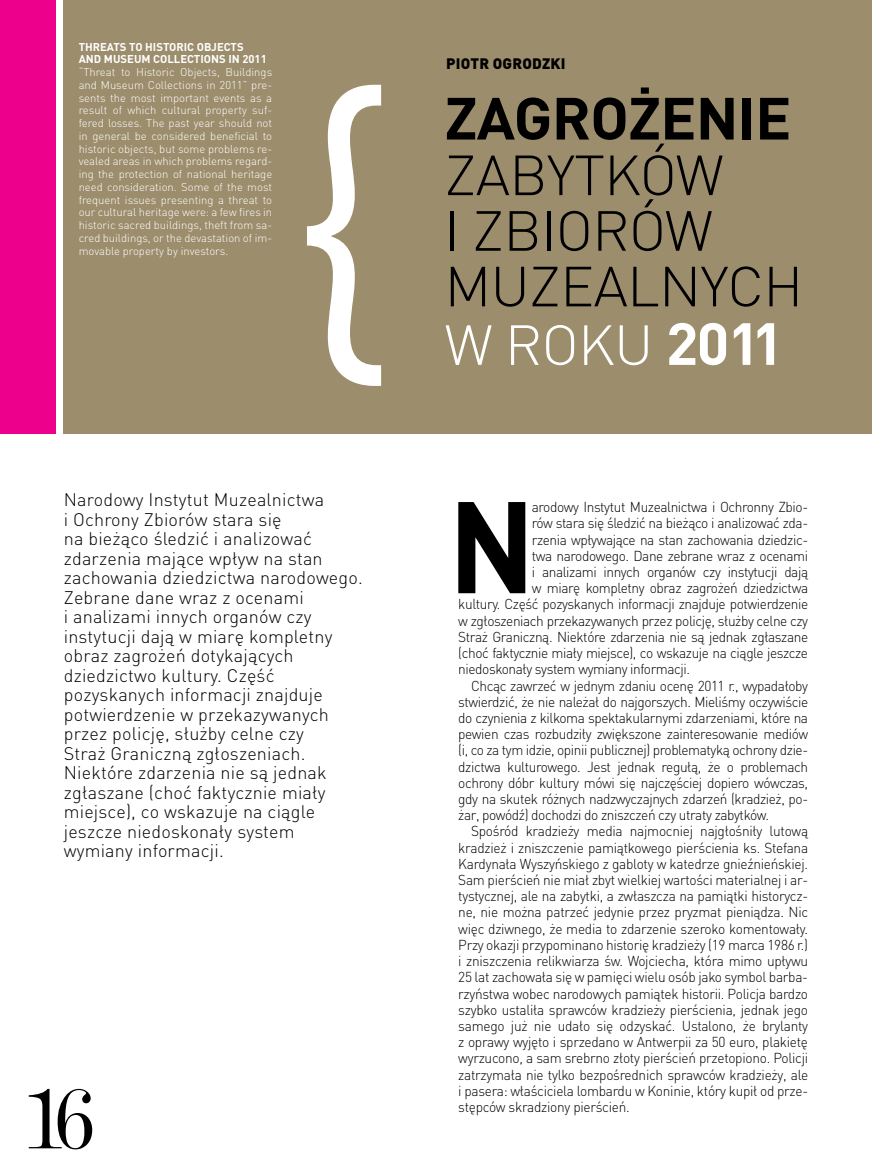
<style>
.page{position:relative;width:872px;height:1170px;background:#fff}
.page>*{position:absolute;margin:0;border:0;box-sizing:border-box;transform-origin:0 0}
.t1{font:700 127.95px "DIN Pl";color:#000;scale:.96 1}
.t2{font:90px "De Vinne EU";color:#000}
.t3{font:700 58.5px "DIN Pl";letter-spacing:-.015em;color:#000}
.t4{font:300 55.5px/56.6px "DIN Pl";letter-spacing:-.015em;color:#000}
.t5{font:300 18px/19.5px "DIN Pl";letter-spacing:.01em;color:#000}
.t6{font:900 15px "DIN Pl";letter-spacing:.015em;color:#000}
.t7{font:300 14.25px "DIN Pl";letter-spacing:-.03em;color:#000;scale:.96 1}
.t8{font:300 11.25px/12.8px "DIN Pl";color:#fff}
.s1{font-weight:700}
.s2{color:#fff}
.s3{font-weight:700;font-size:58.5px;color:#fff}
</style>
<div class="page">
<div style="left:64px;top:1px;width:808px;height:433px;background:#9c8d6c"></div>
<div style="left:0;top:1px;width:55px;height:433px;background:#ec008c"></div>
<p class="t8" style="left:79px;top:40px;width:195px"><span class="s1">THREATS TO HISTORIC OBJECTS<br>AND MUSEUM COLLECTIONS IN 2011 </span>“Threat to Historic Objects, Buildings and Museum Collections in 2011” pre&shy;sents the most important events as a result of which cultural property suf&shy;fered losses. The past year should not in general be considered beneficial to historic objects, but some problems re&shy;vealed areas in which problems regard&shy;ing the protection of national heritage need consideration. Some of the most frequent issues presenting a threat to our cultural heritage were: a few fires in historic sacred buildings, theft from sa&shy;cred buildings, or the devastation of im&shy;movable property by investors.</p>
<p class="t5" style="left:64px;top:490px;width:300px">Narodowy Instytut Muzealnictwa<br>i Ochrony Zbiorów stara się<br>na bieżąco śledzić i analizować zdarzenia mające wpływ na stan zachowania dziedzictwa narodowego.<br>Zebrane dane wraz z ocenami<br>i analizami innych organów czy instytucji dają w miarę kompletny obraz zagrożeń dotykających dziedzictwo kultury. Część pozyskanych informacji znajduje potwierdzenie w przekazywanych przez policję, służby celne czy<br>Straż Graniczną zgłoszeniach.<br>Niektóre zdarzenia nie są jednak zgłaszane (choć faktycznie miały miejsce), co wskazuje na ciągle jeszcze niedoskonały system wymiany informacji.</p>
<p class="t2" style="left:21px;top:1063px;width:78px">16</p>
<p class="t6" style="left:446px;top:54px;width:121px">PIOTR OGRODZKI</p>
<p class="t3" style="left:444px;top:80px;width:348px">ZAGROŻENIE</p>
<p class="t4" style="left:444px;top:146px;width:360px">ZABYTKÓW<br>I ZBIORÓW<br>MUZEALNYCH<br><span class="s2">W ROKU</span> <span class="s3">2011</span></p>
<p class="t1" style="left:448px;top:463px;width:93px">N</p>
<p class="t7" style="left:532px;top:498px;width:289px">arodowy Instytut Muzealnictwa i Ochronny Zbio-</p>
<p class="t7" style="left:532px;top:514px;width:289px">rów stara się śledzić na bieżąco i analizować zda-</p>
<p class="t7" style="left:532px;top:530px;width:289px">rzenia wpływające na stan zachowania dziedzic-</p>
<p class="t7" style="left:532px;top:547px;width:289px">twa narodowego. Dane zebrane wraz z ocenami</p>
<p class="t7" style="left:532px;top:563px;width:289px">i analizami innych organów czy instytucji dają</p>
<p class="t7" style="left:532px;top:579px;width:289px">w miarę kompletny obraz zagrożeń dziedzictwa</p>
<p class="t7" style="left:458px;top:595px;width:366px">kultury. Część pozyskanych informacji znajduje potwierdzenie</p>
<p class="t7" style="left:458px;top:611px;width:366px">w zgłoszeniach przekazywanych przez policję, służby celne czy</p>
<p class="t7" style="left:458px;top:628px;width:366px">Straż Graniczną. Niektóre zdarzenia nie są jednak zgłaszane</p>
<p class="t7" style="left:458px;top:644px;width:366px">(choć faktycznie miały miejsce), co wskazuje na ciągle jeszcze</p>
<p class="t7" style="left:458px;top:660px;width:243px">niedoskonały system wymiany informacji.</p>
<p class="t7" style="left:471px;top:676px;width:352px">Chcąc zawrzeć w jednym zdaniu ocenę 2011 r., wypadałoby</p>
<p class="t7" style="left:458px;top:692px;width:366px">stwierdzić, że nie należał do najgorszych. Mieliśmy oczywiście</p>
<p class="t7" style="left:458px;top:709px;width:366px">do czynienia z kilkoma spektakularnymi zdarzeniami, które na</p>
<p class="t7" style="left:458px;top:725px;width:366px">pewien czas rozbudziły zwiększone zainteresowanie mediów</p>
<p class="t7" style="left:458px;top:741px;width:366px">(i, co za tym idzie, opinii publicznej) problematyką ochrony dzie-</p>
<p class="t7" style="left:458px;top:757px;width:366px">dzictwa kulturowego. Jest jednak regułą, że o problemach</p>
<p class="t7" style="left:458px;top:773px;width:366px">ochrony dóbr kultury mówi się najczęściej dopiero wówczas,</p>
<p class="t7" style="left:458px;top:790px;width:366px">gdy na skutek różnych nadzwyczajnych zdarzeń (kradzież, po-</p>
<p class="t7" style="left:458px;top:806px;width:325px">żar, powódź) dochodzi do zniszczeń czy utraty zabytków.</p>
<p class="t7" style="left:471px;top:822px;width:353px">Spośród kradzieży media najmocniej najgłośniły lutową</p>
<p class="t7" style="left:458px;top:838px;width:366px">kradzież i zniszczenie pamiątkowego pierścienia ks. Stefana</p>
<p class="t7" style="left:458px;top:854px;width:366px">Kardynała Wyszyńskiego z gabloty w katedrze gnieźnieńskiej.</p>
<p class="t7" style="left:458px;top:871px;width:366px">Sam pierścień nie miał zbyt wielkiej wartości materialnej i ar-</p>
<p class="t7" style="left:458px;top:887px;width:366px">tystycznej, ale na zabytki, a zwłaszcza na pamiątki historycz-</p>
<p class="t7" style="left:458px;top:903px;width:366px">ne, nie można patrzeć jedynie przez pryzmat pieniądza. Nic</p>
<p class="t7" style="left:458px;top:919px;width:366px">więc dziwnego, że media to zdarzenie szeroko komentowały.</p>
<p class="t7" style="left:458px;top:935px;width:366px">Przy okazji przypominano historię kradzieży (19 marca 1986 r.)</p>
<p class="t7" style="left:458px;top:952px;width:366px">i zniszczenia relikwiarza św. Wojciecha, która mimo upływu</p>
<p class="t7" style="left:458px;top:968px;width:366px">25 lat zachowała się w pamięci wielu osób jako symbol barba-</p>
<p class="t7" style="left:458px;top:984px;width:366px">rzyństwa wobec narodowych pamiątek historii. Policja bardzo</p>
<p class="t7" style="left:458px;top:1000px;width:366px">szybko ustaliła sprawców kradzieży pierścienia, jednak jego</p>
<p class="t7" style="left:458px;top:1016px;width:366px">samego już nie udało się odzyskać. Ustalono, że brylanty</p>
<p class="t7" style="left:458px;top:1033px;width:366px">z oprawy wyjęto i sprzedano w Antwerpii za 50 euro, plakietę</p>
<p class="t7" style="left:458px;top:1049px;width:366px">wyrzucono, a sam srebrno złoty pierścień przetopiono. Policji</p>
<p class="t7" style="left:458px;top:1065px;width:366px">zatrzymała nie tylko bezpośrednich sprawców kradzieży, ale</p>
<p class="t7" style="left:458px;top:1081px;width:366px">i pasera: właściciela lombardu w Koninie, który kupił od prze-</p>
<p class="t7" style="left:458px;top:1097px;width:180px">stępców skradziony pierścień.</p>
</div>
